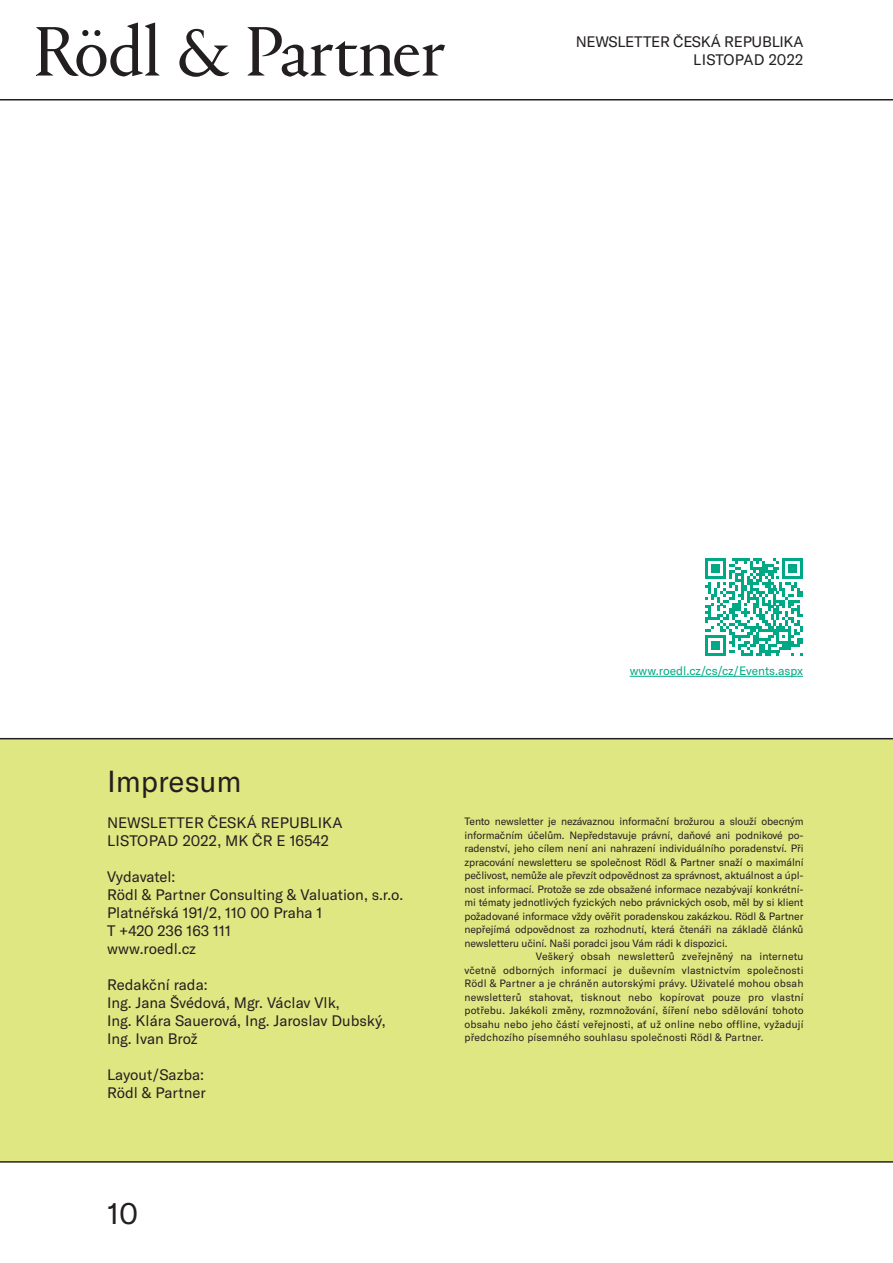
<style>
.page{position:relative;width:893px;height:1263px;background:#fff}
.page>*{position:absolute;margin:0;border:0;box-sizing:border-box;transform-origin:0 0}
.t1{font:30px "GT America";color:#231f20}
.t2{font:15px/18px "GT America";color:#231f20}
.t3{font:15px/18px "GT America";letter-spacing:-.02em;color:#231f20;text-align:right}
.t4{font:12px "GT America";letter-spacing:-.005em;color:#00a985}
.t5{font:10.5px "GT America";letter-spacing:-.01em;color:#231f20}
.t6{font:10.5px "GT America";letter-spacing:.015em;color:#231f20}
</style>
<div class="page">
<div style="left:0;top:738px;width:893px;height:423px;background:#dfe782"></div>
<hr style="left:0;top:738px;width:893px;height:1px;background:#231f20">
<hr style="left:0;top:1161px;width:893px;height:2px;background:#231f20">
<hr style="left:0;top:99px;width:893px;height:1px;background:#231f20">
<svg style="left:705px;top:558px;width:98px;height:98px"></svg>
<hr style="left:630px;top:676px;width:173px;height:1px;background:#00a985">
<svg style="left:36px;top:23px;width:409px;height:54px"></svg>
<h2 class="t2" style="left:576px;top:32px;width:11px">NEWSLETTER</h2>
<h2 class="t3" style="left:673px;top:32px;width:132px">česká republi ka li sto pad 2022</h2>
<h1 class="t1" style="left:107px;top:763px;width:136px">Impresum</h1>
<h2 class="t2" style="left:107px;top:814px;width:11px">NEWSLETTER</h2>
<h2 class="t2" style="left:107px;top:814px;width:237px;text-indent:101px">česká republi ka listo pad 2022, MK ČR E 16542</h2>
<h2 class="t2" style="left:107px;top:868px;width:298px">Vydavatel:<br>Rödl &amp; Partner Consulting &amp; Valuation, s.r.o.<br>Platnéřská 191/2, 110 00 Praha 1<br>T +420 236 163 111<br>www.roedl.cz</h2>
<h2 class="t2" style="left:107px;top:976px;width:280px">Redakční rada:<br>Ing. Jana Švédová, Mgr. Václav Vlk,<br>Ing. Klára Sauerová, Ing. Jaroslav Dubský,<br>Ing. Ivan B rož</h2>
<h2 class="t2" style="left:107px;top:1066px;width:100px">Layout/Sazba:<br>Rödl &amp; Partner</h2>
<h1 class="t1" style="left:107px;top:1196px;width:32px">10</h1>
<p class="t4" style="left:630px;top:664px;width:175px">www.roedl.cz/cs/cz/Events.aspx</p>
<p class="t5" style="left:464px;top:815px;width:341px">Tento newsletter je nezávaznou informační brožurou a slouží obecným</p>
<p class="t5" style="left:464px;top:829px;width:341px">informačním účelům. N epředstavuje právní, daňové ani podnikové po-</p>
<p class="t5" style="left:464px;top:842px;width:341px">radenství, jeho cílem není ani nahrazení individuálního poradenství. Při</p>
<p class="t5" style="left:464px;top:856px;width:341px">zpracování newsletteru se společnost Rödl &amp; Partner snaží o maximální</p>
<p class="t5" style="left:464px;top:869px;width:341px">pečlivost, nemůže ale převzít odpovědnost za správnost, aktuálnost a úpl-</p>
<p class="t5" style="left:464px;top:883px;width:341px">nost informací. Protože se zde obsažené informace nezabývají konkrétní-</p>
<p class="t5" style="left:464px;top:896px;width:341px">mi tématy jednotlivých fyzických nebo právnických osob, měl by si klient</p>
<p class="t5" style="left:464px;top:910px;width:341px">požadované informace vždy ověřit poradenskou zakázkou. Rödl &amp; Partner</p>
<p class="t5" style="left:464px;top:923px;width:341px">nepřejímá odpovědnost za rozhodnutí, která čtenáři na základě článků</p>
<p class="t5" style="left:464px;top:937px;width:264px">newsletteru učiní. Naši poradci jsou Vám rádi k dispozici.</p>
<p class="t6" style="left:536px;top:950px;width:269px">Veškerý obsah newsletterů zveřejněný na internetu</p>
<p class="t6" style="left:464px;top:964px;width:341px">včetně odborných informací je duševním vlastnictvím společnosti</p>
<p class="t6" style="left:464px;top:977px;width:341px">Rödl &amp; Partner a je chráněn autorskými právy. Uživatelé mohou obsah</p>
<p class="t6" style="left:464px;top:991px;width:341px">newsletterů stahovat, tisknout nebo kopírovat pouze pro vlastní</p>
<p class="t6" style="left:464px;top:1004px;width:341px">potřebu. Jakékoli změny, rozmnožování, šíření nebo sdělování tohoto</p>
<p class="t6" style="left:464px;top:1018px;width:341px">obsahu nebo jeho částí veřejnosti, ať už online nebo offline, vyžadují</p>
<p class="t6" style="left:464px;top:1031px;width:301px">předchozího písemného souhlasu společnosti Rödl &amp; Partner.</p>
</div>
